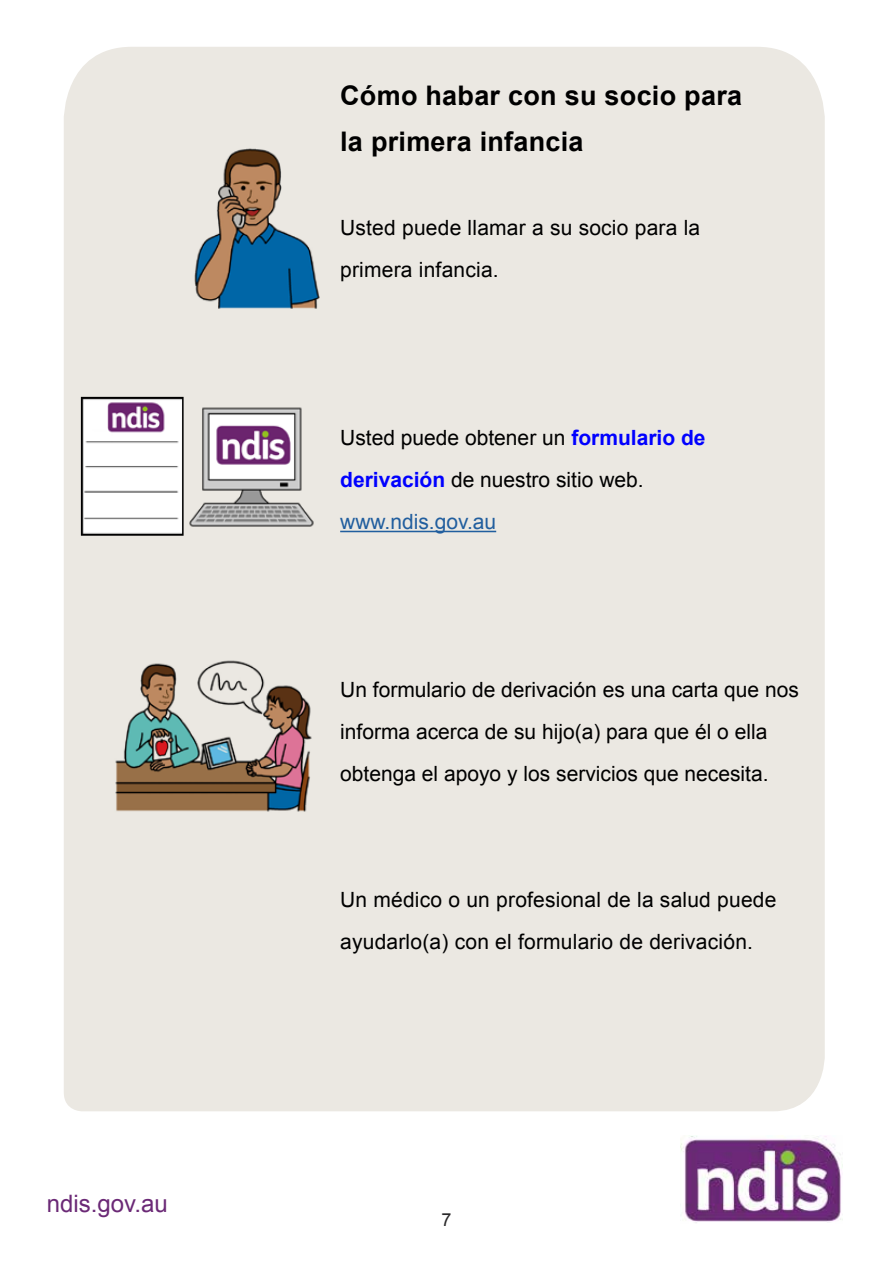
<style>
.page{position:relative;width:893px;height:1263px;background:#fff}
.page>*{position:absolute;margin:0;border:0;box-sizing:border-box;transform-origin:0 0}
.t1{font:700 27px/46.5px "Arial";letter-spacing:.01em;color:#000}
.t2{font:24px "Arial";color:#6b2976}
.t3{font:21px/42px "Arial";color:#000}
.t4{font:18px "Arial";color:#292829}
.s1{font-weight:700;color:#00f}
.s2{color:#215e9e}
</style>
<div class="page">
<img style="left:680px;top:1136px;width:162px;height:87px">
<div style="left:64px;top:47px;width:761px;height:1064px;background:#ebe8e2"></div>
<hr style="left:340px;top:531px;width:156px;height:1px;background:#215e9e">
<img style="left:191px;top:147px;width:130px;height:163px">
<img style="left:186px;top:402px;width:133px;height:129px">
<img style="left:84px;top:400px;width:97px;height:133px">
<div style="left:81px;top:397px;width:103px;height:139px;border:2px solid #000"></div>
<img style="left:111px;top:657px;width:205px;height:158px">
<p class="t2" style="left:47px;top:1188px;width:122px">ndis.gov.au</p>
<h2 class="t1" style="left:340px;top:72px;width:403px">Cómo habar con su socio para la primera infancia</h2>
<p class="t3" style="left:340px;top:207px;width:362px">Usted puede llamar a su socio para la primera infancia.</p>
<p class="t3" style="left:340px;top:417px;width:367px">Usted puede obtener un <span class="s1">formulario de derivación</span> de nuestro sitio web. <span class="s2">www.ndis.gov.au</span></p>
<p class="t3" style="left:340px;top:669px;width:460px">Un formulario de derivación es una carta que nos informa acerca de su hijo(a) para que él o ella obtenga el apoyo y los servicios que necesita.</p>
<p class="t3" style="left:340px;top:879px;width:438px">Un médico o un profesional de la salud puede ayudarlo(a) con el formulario de derivación.</p>
<p class="t4" style="left:441px;top:1208px;width:12px">7</p>
</div>
